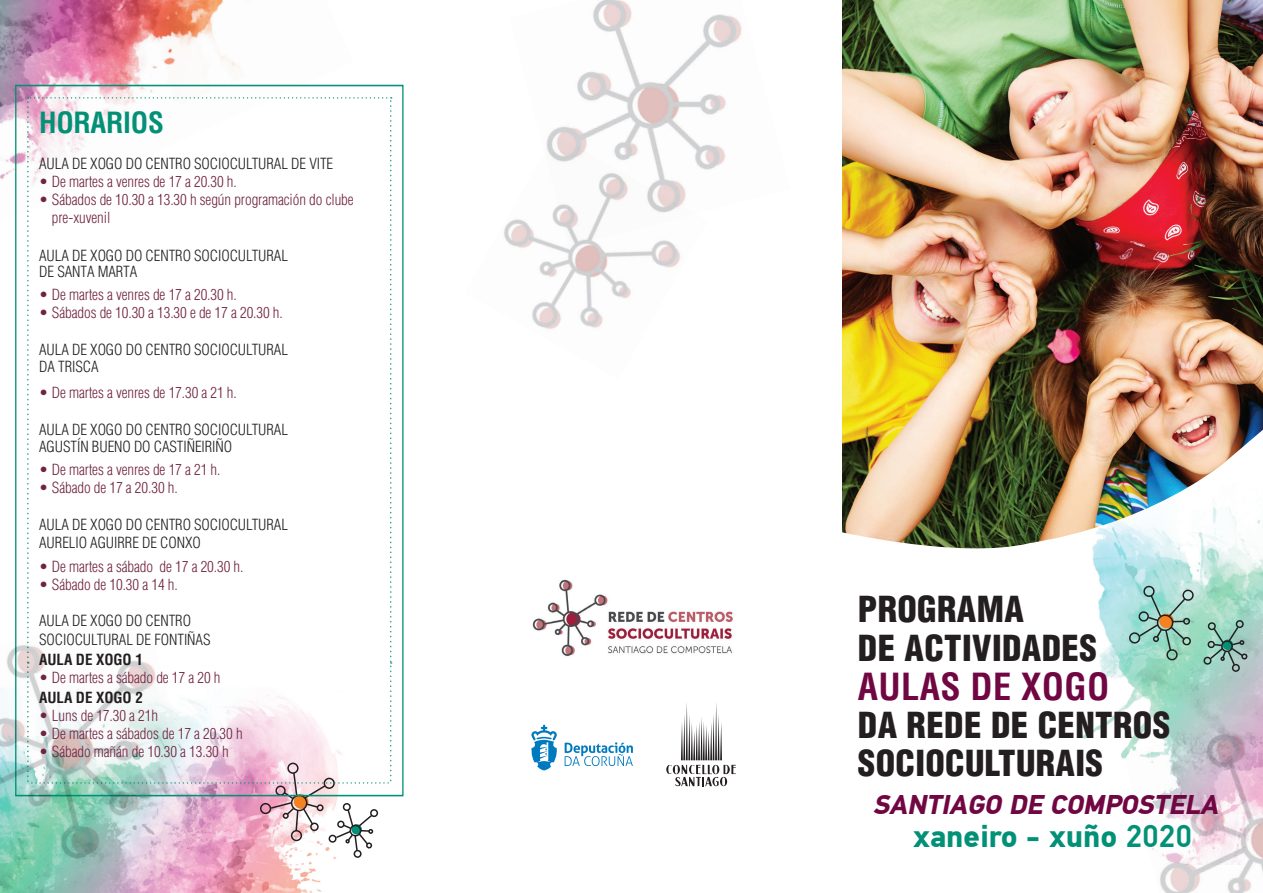
<style>
.page{position:relative;width:1263px;height:893px;background:#fff}
.page>*{position:absolute;margin:0;border:0;box-sizing:border-box;transform-origin:0 0}
.t1{font:700 condensed 36.45px "Helvetica LT Std";letter-spacing:.01em;color:#700743}
.t2{font:900 condensed 34.95px/37.7px "Helvetica LT Std";letter-spacing:.01em;color:#231f20}
.t3{font:700 31.5px "PF Din Text Pro";color:#029177}
.t4{font:700 condensed 28.5px "Helvetica LT Std";letter-spacing:-.01em;color:#029177}
.t5{font:italic 700 27px "PF Din Text Pro";color:#700743}
.t6{font:300 condensed 15px/18px "Helvetica LT Std";letter-spacing:-.005em;color:#712440}
.t7{font:300 condensed 15px/16.8px "Helvetica LT Std";letter-spacing:-.005em;color:#231f20}
.t8{font:700 condensed 15px "Helvetica LT Std";letter-spacing:-.005em;color:#231f20}
.s1{font-weight:500}
</style>
<div class="page">
<img style="left:842px;top:0;width:421px;height:408px">
<img style="left:1px;top:852px;width:335px;height:41px">
<img style="left:0;top:0;width:354px;height:180px">
<div style="left:353px;top:850px;width:9px;height:8px;border:2px solid #231f20;border-radius:50%"></div>
<img style="left:550px;top:0;width:192px;height:170px">
<img style="left:504px;top:134px;width:204px;height:195px">
<img style="left:842px;top:408px;width:421px;height:141px">
<img style="left:1076px;top:463px;width:187px;height:296px">
<img style="left:1123px;top:716px;width:140px;height:177px">
<svg style="left:1129px;top:585px;width:64px;height:76px;background:#95c5b6"></svg>
<svg style="left:1202px;top:619px;width:45px;height:54px;background:#88b6a8"></svg>
<svg style="left:27px;top:97px;width:365px;height:755px"></svg>
<img style="left:0;top:607px;width:204px;height:282px">
<svg style="left:666px;top:703px;width:70px;height:83px"></svg>
<img style="left:532px;top:579px;width:201px;height:78px">
<svg style="left:565px;top:742px;width:68px;height:24px"></svg>
<svg style="left:531px;top:725px;width:26px;height:45px"></svg>
<h3 class="t4" style="left:39px;top:105px;width:126px">HORARIOS</h3>
<p class="t7" style="left:39px;top:155px;width:296px">AULA DE XOGO DO CENTRO SOCIOCULTURAL DE VITE</p>
<p class="t6" style="left:39px;top:172px;width:199px">• De martes a venres de 17 a 20.30 h.</p>
<p class="t6" style="left:52px;top:190px;width:303px;text-indent:-13px">• Sábados de 10.30 a 13.30 h según programación do clube pre-xuvenil</p>
<p class="t7" style="left:39px;top:247px;width:250px">AULA DE XOGO DO CENTRO SOCIOCULTURAL<br>DE SANTA MARTA</p>
<p class="t6" style="left:39px;top:285px;width:199px">• De martes a venres de 17 a 20.30 h.</p>
<p class="t6" style="left:39px;top:303px;width:245px">• Sábados de 10.30 a 13.30 e de 17 a 20.30 h.</p>
<p class="t7" style="left:39px;top:341px;width:250px">AULA DE XOGO DO CENTRO SOCIOCULTURAL<br>DA TRISCA</p>
<p class="t6" style="left:39px;top:383px;width:199px">• De martes a venres de 17.30 a 21 h.</p>
<p class="t7" style="left:39px;top:421px;width:250px">AULA DE XOGO DO CENTRO SOCIOCULTURAL<br>AGUSTÍN BUENO DO CASTIÑEIRIÑO</p>
<p class="t6" style="left:39px;top:461px;width:183px">• De martes a venres de 17 a 21 h.</p>
<p class="t6" style="left:39px;top:479px;width:140px">• Sábado de 17 a 20.30 h.</p>
<p class="t7" style="left:39px;top:516px;width:250px;line-height:18px">AULA DE XOGO DO CENTRO SOCIOCULTURAL<br>AURELIO AGUIRRE DE CONXO</p>
<p class="t6" style="left:39px;top:558px;width:206px">• De martes a sábado de 17 a 20.30 h.</p>
<p class="t6" style="left:39px;top:576px;width:140px">• Sábado de 10.30 a 14 h.</p>
<p class="t7" style="left:39px;top:611px;width:173px;line-height:18.9px">AULA DE XOGO DO CENTRO<br>SOCIOCULTURAL DE FONTIÑAS</p>
<p class="t8" style="left:39px;top:650px;width:105px">AULA DE XOGO 1</p>
<p class="t6" style="left:39px;top:669px;width:183px">• De martes a sábado de 17 a 20 h</p>
<p class="t8" style="left:39px;top:688px;width:105px">AULA DE XOGO 2</p>
<p class="t6" style="left:39px;top:707px;width:120px">• Luns de 17.30 a 21h</p>
<p class="t6" style="left:39px;top:725px;width:205px">• De martes a sábados de 17 a 20.30 h</p>
<p class="t6" style="left:39px;top:743px;width:191px">• Sábado mañán de 10.30 a 13.30 h</p>
<h2 class="t2" style="left:858px;top:590px;width:167px">PROGRAMA</h2>
<h2 class="t2" style="left:858px;top:629px;width:240px">DE ACTIVIDADES</h2>
<h1 class="t1" style="left:858px;top:664px;width:253px">AULAS DE XOGO</h1>
<h2 class="t2" style="left:858px;top:706px;width:314px">DA REDE DE CENTROS<br>SOCIOCULTURAIS</h2>
<h3 class="t5" style="left:873px;top:788px;width:353px">SANTIAGO DE COMPOSTELA</h3>
<h3 class="t3" style="left:913px;top:817px;width:280px">xaneiro - xuño <span class="s1">2020</span></h3>
</div>
